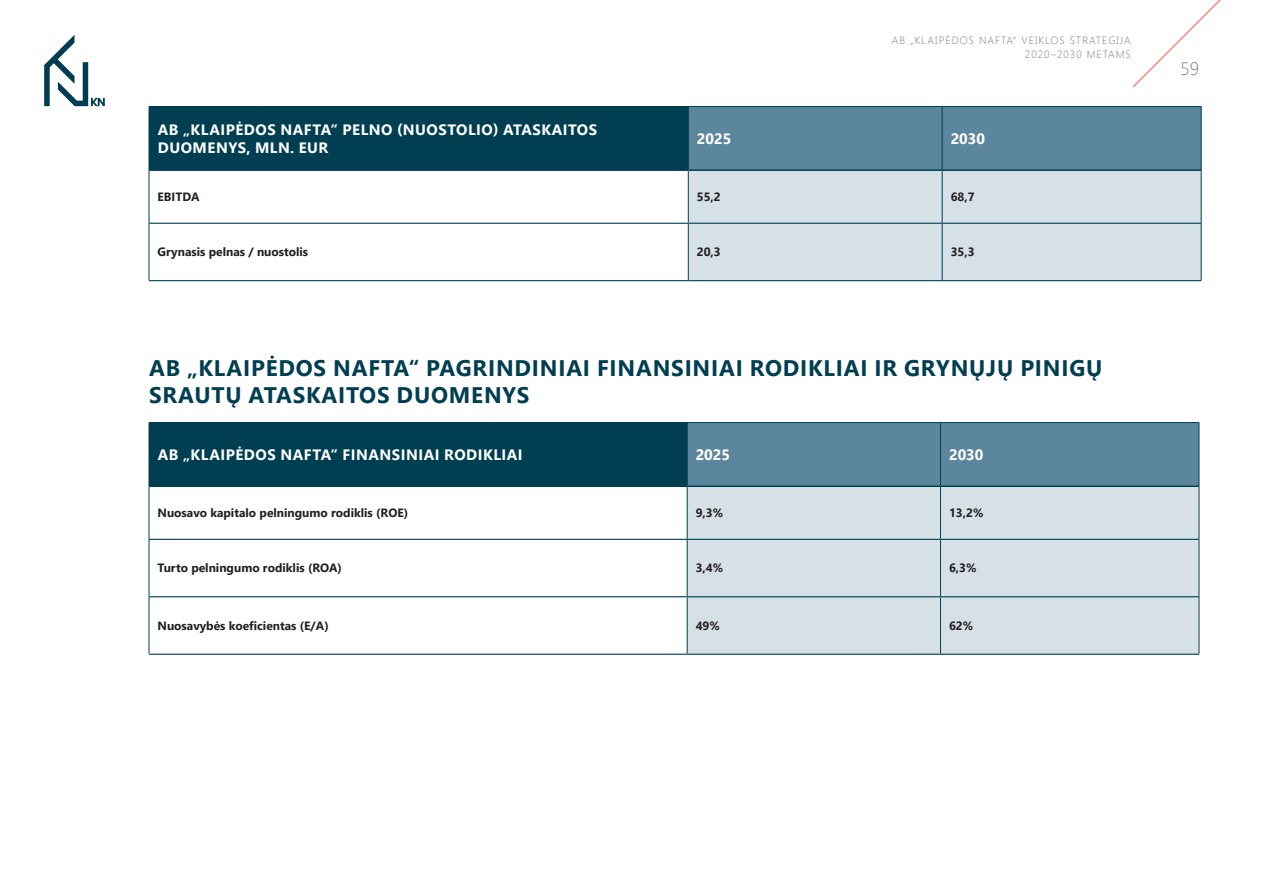
<style>
.page{position:relative;width:1263px;height:893px;background:#fff}
.page>*{position:absolute;margin:0;border:0;box-sizing:border-box;transform-origin:0 0}
.HEADLINE{font:700 22.5px/27px "Segoe UI";letter-spacing:.035em;color:#003e51}
.t1{font:300 18px "Segoe UI";color:#7c7e7f}
.cell_head{font:700 15px/18px "Segoe UI";letter-spacing:.035em;color:#fff}
.cell_body{font:700 12px "Segoe UI";color:#231f20}
.t2{font:300 10.5px/14.5px "Segoe UI";letter-spacing:.1em;color:#7c7e7f;text-align:right}
</style>
<div class="page">
<svg style="left:1132px;top:0;width:89px;height:88px"></svg>
<svg style="left:44px;top:35px;width:61px;height:71px"></svg>
<div style="left:149px;top:106px;width:539px;height:64px;background:#003e51"></div>
<div style="left:689px;top:107px;width:512px;height:62px;background:#5b869d"></div>
<div style="left:689px;top:171px;width:512px;height:109px;background:#d6e1e7"></div>
<hr style="left:688px;top:106px;width:254px;height:1px;background:#003e51">
<hr style="left:688px;top:107px;width:1px;height:62px;background:#003e51">
<hr style="left:942px;top:106px;width:259px;height:1px;background:#003e51">
<hr style="left:942px;top:107px;width:1px;height:62px;background:#003e51">
<hr style="left:1201px;top:107px;width:1px;height:63px;background:#003e51">
<hr style="left:149px;top:170px;width:1px;height:53px;background:#003e51">
<hr style="left:688px;top:171px;width:1px;height:52px;background:#003e51">
<hr style="left:942px;top:171px;width:1px;height:52px;background:#003e51">
<hr style="left:1201px;top:170px;width:1px;height:53px;background:#003e51">
<hr style="left:149px;top:223px;width:1px;height:57px;background:#003e51">
<hr style="left:688px;top:224px;width:1px;height:56px;background:#003e51">
<hr style="left:942px;top:224px;width:1px;height:56px;background:#003e51">
<hr style="left:1201px;top:223px;width:1px;height:57px;background:#003e51">
<hr style="left:149px;top:169px;width:539px;height:2px;background:#003e51">
<hr style="left:688px;top:169px;width:254px;height:2px;background:#003e51">
<hr style="left:942px;top:169px;width:259px;height:2px;background:#003e51">
<hr style="left:149px;top:223px;width:539px;height:1px;background:#003e51">
<hr style="left:688px;top:223px;width:254px;height:1px;background:#003e51">
<hr style="left:942px;top:223px;width:259px;height:1px;background:#003e51">
<hr style="left:149px;top:280px;width:539px;height:1px;background:#003e51">
<hr style="left:688px;top:280px;width:254px;height:1px;background:#003e51">
<hr style="left:942px;top:280px;width:259px;height:1px;background:#003e51">
<div style="left:149px;top:423px;width:538px;height:63px;background:#003e51"></div>
<div style="left:688px;top:423px;width:511px;height:62px;background:#5b869d"></div>
<div style="left:688px;top:487px;width:511px;height:167px;background:#d6e1e7"></div>
<hr style="left:149px;top:422px;width:538px;height:1px;background:#003e51">
<hr style="left:687px;top:422px;width:253px;height:1px;background:#003e51">
<hr style="left:687px;top:423px;width:1px;height:62px;background:#003e51">
<hr style="left:940px;top:422px;width:259px;height:1px;background:#003e51">
<hr style="left:940px;top:423px;width:1px;height:62px;background:#003e51">
<hr style="left:1199px;top:423px;width:1px;height:63px;background:#003e51">
<hr style="left:149px;top:486px;width:1px;height:53px;background:#003e51">
<hr style="left:687px;top:487px;width:1px;height:52px;background:#003e51">
<hr style="left:940px;top:487px;width:1px;height:52px;background:#003e51">
<hr style="left:1199px;top:486px;width:1px;height:53px;background:#003e51">
<hr style="left:149px;top:539px;width:1px;height:58px;background:#003e51">
<hr style="left:687px;top:540px;width:1px;height:56px;background:#003e51">
<hr style="left:940px;top:540px;width:1px;height:56px;background:#003e51">
<hr style="left:1199px;top:539px;width:1px;height:58px;background:#003e51">
<hr style="left:149px;top:597px;width:1px;height:57px;background:#003e51">
<hr style="left:687px;top:597px;width:1px;height:57px;background:#003e51">
<hr style="left:940px;top:597px;width:1px;height:57px;background:#003e51">
<hr style="left:1199px;top:597px;width:1px;height:57px;background:#003e51">
<hr style="left:149px;top:485px;width:538px;height:2px;background:#003e51">
<hr style="left:687px;top:485px;width:253px;height:2px;background:#003e51">
<hr style="left:940px;top:485px;width:259px;height:2px;background:#003e51">
<hr style="left:149px;top:539px;width:538px;height:1px;background:#003e51">
<hr style="left:687px;top:539px;width:253px;height:1px;background:#003e51">
<hr style="left:940px;top:539px;width:259px;height:1px;background:#003e51">
<hr style="left:149px;top:596px;width:538px;height:1px;background:#003e51">
<hr style="left:687px;top:596px;width:253px;height:1px;background:#003e51">
<hr style="left:940px;top:596px;width:259px;height:1px;background:#003e51">
<hr style="left:149px;top:654px;width:538px;height:1px;background:#003e51">
<hr style="left:687px;top:654px;width:253px;height:1px;background:#003e51">
<hr style="left:940px;top:654px;width:259px;height:1px;background:#003e51">
<p class="cell_head" style="left:158px;top:119px;width:441px">AB „KLAIPĖDOS NAFTA“ PELNO (NUOSTOLIO) ATASKAITOS<br>DUOMENYS, MLN. EUR</p>
<p class="t2" style="left:892px;top:32px;width:240px">AB „KLAIPĖDOS NAFTA“ VEIKLOS STRATEGIJA<br>2020–2030 METAMS</p>
<p class="cell_head" style="left:697px;top:128px;width:36px">2025</p>
<p class="cell_head" style="left:951px;top:128px;width:36px">2030</p>
<p class="cell_body" style="left:158px;top:186px;width:44px">EBITDA</p>
<p class="cell_body" style="left:697px;top:186px;width:25px">55,2</p>
<p class="cell_body" style="left:951px;top:186px;width:25px">68,7</p>
<p class="cell_body" style="left:158px;top:241px;width:152px">Grynasis pelnas / nuostolis</p>
<p class="cell_body" style="left:697px;top:241px;width:25px">20,3</p>
<p class="cell_body" style="left:951px;top:241px;width:25px">35,3</p>
<p class="HEADLINE" style="left:149px;top:353px;width:955px">AB „KLAIPĖDOS NAFTA“ PAGRINDINIAI FINANSINIAI RODIKLIAI IR GRYNŲJŲ PINIGŲ<br>SRAUTŲ ATASKAITOS DUOMENYS</p>
<p class="cell_head" style="left:158px;top:444px;width:366px">AB „KLAIPĖDOS NAFTA“ FINANSINIAI RODIKLIAI</p>
<p class="cell_head" style="left:696px;top:444px;width:36px">2025</p>
<p class="cell_head" style="left:949px;top:444px;width:36px">2030</p>
<p class="cell_body" style="left:158px;top:502px;width:252px">Nuosavo kapitalo pelningumo rodiklis (ROE)</p>
<p class="cell_body" style="left:696px;top:502px;width:29px">9,3%</p>
<p class="cell_body" style="left:949px;top:502px;width:36px">13,2%</p>
<p class="cell_body" style="left:158px;top:557px;width:186px">Turto pelningumo rodiklis (ROA)</p>
<p class="cell_body" style="left:696px;top:557px;width:29px">3,4%</p>
<p class="cell_body" style="left:949px;top:557px;width:29px">6,3%</p>
<p class="cell_body" style="left:158px;top:614px;width:173px">Nuosavybės koeficientas (E/A)</p>
<p class="cell_body" style="left:696px;top:614px;width:26px">49%</p>
<p class="cell_body" style="left:949px;top:614px;width:26px">62%</p>
<h2 class="t1" style="left:1181px;top:56px;width:20px">59</h2>
</div>
